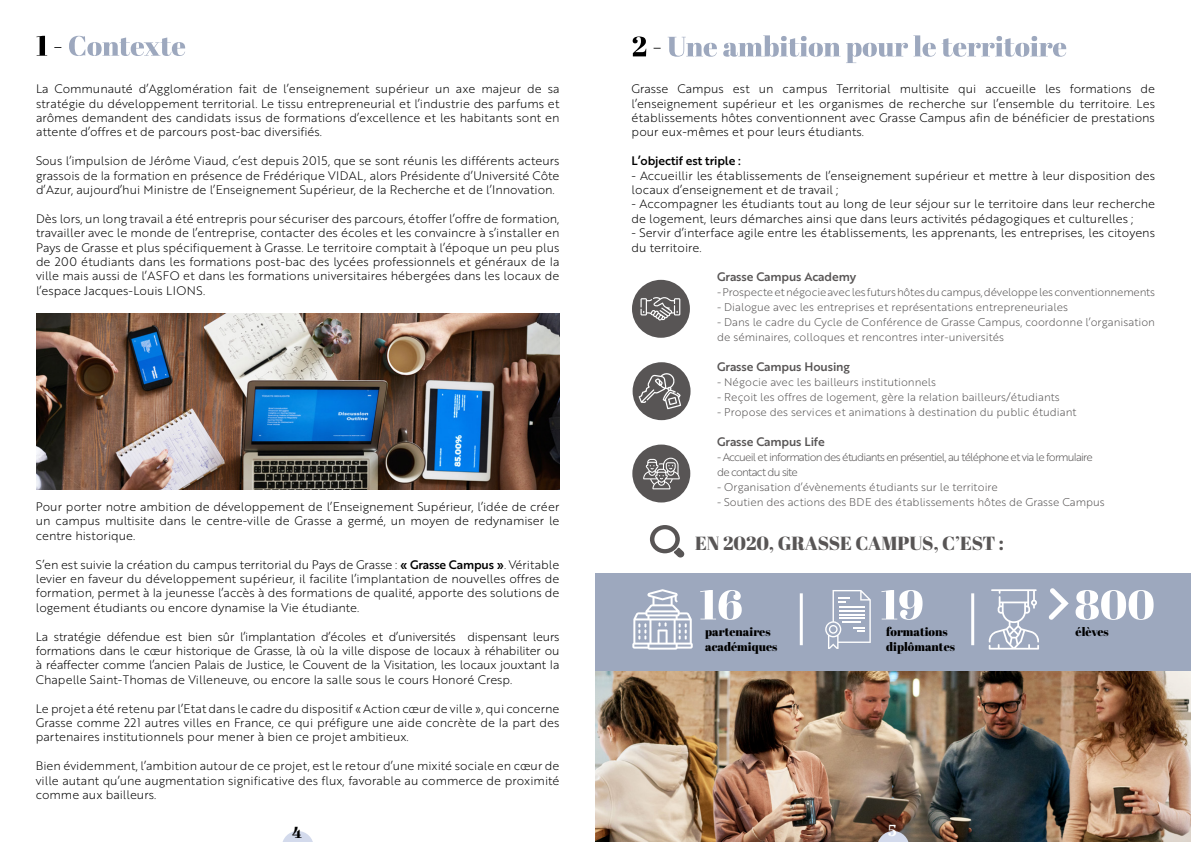
<style>
.page{position:relative;width:1191px;height:842px;background:#fff}
.page>*{position:absolute;margin:0;border:0;box-sizing:border-box;transform-origin:0 0}
.t1{font:19px "Abril Fatface";color:#585555}
.t2{font:16px "Croissant One";color:#000}
.t3{font:16px "Croissant One";color:#fff}
.t4{font:12px/14.4px "Brother 1816 Light";color:#000;text-align:justify}
.t5{font:12px "Brother 1816 Medium";letter-spacing:-.01em;color:#585555}
.t6{font:12px/14.4px "Abril Fatface";color:#000}
.t7{font:12px "Brother 1816 Medium";letter-spacing:-.01em;color:#000}
.t8{font:11px/15px "Brother 1816 Light";color:#585555}
.t9{font:11px/15px "Brother 1816 Light";letter-spacing:-.07em;color:#585555}
.t10{font:11px "Brother 1816 Light";letter-spacing:-.02em;color:#585555}
.s1{font-family:"Brother 1816 Medium"}
</style>
<div class="page">
<div style="left:595px;top:573px;width:596px;height:98px;background:#9da8be"></div>
<svg style="left:69px;top:36px;width:116px;height:20px"></svg>
<svg style="left:36px;top:36px;width:25px;height:20px"></svg>
<svg style="left:667px;top:35px;width:399px;height:28px"></svg>
<svg style="left:632px;top:37px;width:28px;height:19px"></svg>
<svg style="left:650px;top:525px;width:34px;height:32px"></svg>
<svg style="left:283px;top:831px;width:30px;height:11px"></svg>
<div style="left:632px;top:362px;width:58px;height:58px;background:#585555;border-radius:50%"></div>
<svg style="left:638px;top:373px;width:43px;height:36px"></svg>
<div style="left:632px;top:280px;width:58px;height:58px;background:#585555;border-radius:50%"></div>
<svg style="left:640px;top:297px;width:40px;height:24px"></svg>
<div style="left:632px;top:445px;width:58px;height:57px;background:#585555;border-radius:50%"></div>
<svg style="left:643px;top:458px;width:36px;height:31px"></svg>
<img style="left:595px;top:671px;width:596px;height:171px">
<img style="left:36px;top:314px;width:523px;height:175px">
<svg style="left:700px;top:590px;width:41px;height:30px"></svg>
<svg style="left:881px;top:590px;width:41px;height:30px"></svg>
<svg style="left:825px;top:590px;width:45px;height:59px"></svg>
<svg style="left:632px;top:589px;width:61px;height:61px"></svg>
<hr style="left:799px;top:593px;width:3px;height:52px;background:#fff">
<hr style="left:971px;top:593px;width:3px;height:52px;background:#fff">
<svg style="left:988px;top:589px;width:51px;height:61px"></svg>
<svg style="left:1075px;top:590px;width:78px;height:30px"></svg>
<svg style="left:1048px;top:588px;width:20px;height:32px"></svg>
<svg style="left:877px;top:831px;width:32px;height:11px"></svg>
<p class="t4" style="left:36px;top:81px;width:525px">La Communauté d’Agglomération fait de l’enseignement supérieur un axe majeur de sa stratégie du développement territorial. Le tissu entrepreneurial et l’industrie des parfums et arômes demandent des candidats issus de formations d’excellence et les habitants sont en attente d’offres et de parcours post-bac diversifiés.</p>
<p class="t4" style="left:36px;top:153px;width:525px">Sous l’impulsion de Jérôme Viaud, c’est depuis 2015, que se sont réunis les différents acteurs grassois de la formation en présence de Frédérique VIDAL, alors Présidente d’Université Côte d’Azur, aujourd’hui Ministre de l’Enseignement Supérieur, de la Recherche et de l’Innovation.</p>
<p class="t4" style="left:36px;top:211px;width:525px">Dès lors, un long travail a été entrepris pour sécuriser des parcours, étoffer l’offre de formation, travailler avec le monde de l’entreprise, contacter des écoles et les convaincre à s’installer en Pays de Grasse et plus spécifiquement à Grasse. Le territoire comptait à l’époque un peu plus de 200 étudiants dans les formations post-bac des lycées professionnels et généraux de la ville mais aussi de l’ASFO et dans les formations universitaires hébergées dans les locaux de l’espace Jacques-Louis LIONS.</p>
<p class="t4" style="left:36px;top:499px;width:525px">Pour porter notre ambition de développement de l’Enseignement Supérieur, l’idée de créer un campus multisite dans le centre-ville de Grasse a germé, un moyen de redynamiser le centre historique.</p>
<p class="t4" style="left:36px;top:557px;width:525px">S’en est suivie la création du campus territorial du Pays de Grasse : <span class="s1">« Grasse Campus »</span>. Véritable levier en faveur du développement supérieur, il facilite l’implantation de nouvelles offres de formation, permet à la jeunesse l’accès à des formations de qualité, apporte des solutions de logement étudiants ou encore dynamise la Vie étudiante.</p>
<p class="t4" style="left:36px;top:629px;width:525px">La stratégie défendue est bien sûr l’implantation d’écoles et d’universités dispensant leurs formations dans le cœur historique de Grasse, là où la ville dispose de locaux à réhabiliter ou à réaffecter comme l’ancien Palais de Justice, le Couvent de la Visitation, les locaux jouxtant la Chapelle Saint-Thomas de Villeneuve, ou encore la salle sous le cours Honoré Cresp.</p>
<p class="t4" style="left:36px;top:701px;width:525px">Le projet a été retenu par l’Etat dans le cadre du dispositif « Action cœur de ville », qui concerne Grasse comme 221 autres villes en France, ce qui préfigure une aide concrète de la part des partenaires institutionnels pour mener à bien ce projet ambitieux.</p>
<p class="t4" style="left:36px;top:758px;width:525px">Bien évidemment, l’ambition autour de ce projet, est le retour d’une mixité sociale en cœur de ville autant qu’une augmentation significative des flux, favorable au commerce de proximité comme aux bailleurs.</p>
<h2 class="t2" style="left:292px;top:821px;width:11px">4</h2>
<p class="t4" style="left:631px;top:81px;width:525px">Grasse Campus est un campus Territorial multisite qui accueille les formations de l’enseignement supérieur et les organismes de recherche sur l’ensemble du territoire. Les établissements hôtes conventionnent avec Grasse Campus afin de bénéficier de prestations pour eux-mêmes et pour leurs étudiants.</p>
<p class="t7" style="left:631px;top:152px;width:111px">L’objectif est triple :</p>
<p class="t4" style="left:631px;top:168px;width:525px">- Accueillir les établissements de l’enseignement supérieur et mettre à leur disposition des locaux d’enseignement et de travail ;</p>
<p class="t4" style="left:631px;top:196px;width:525px">- Accompagner les étudiants tout au long de leur séjour sur le territoire dans leur recherche de logement, leurs démarches ainsi que dans leurs activités pédagogiques et culturelles ;</p>
<p class="t4" style="left:631px;top:225px;width:525px">- Servir d’interface agile entre les établissements, les apprenants, les entreprises, les citoyens du territoire.</p>
<p class="t5" style="left:717px;top:267px;width:140px">Grasse Campus Academy</p>
<p class="t10" style="left:717px;top:284px;width:439px">- Prospecte et négocie avec les futurs hôtes du campus, développe les conventionnements</p>
<p class="t8" style="left:717px;top:299px;width:352px">- Dialogue avec les entreprises et représentations entrepreneuriales</p>
<p class="t8" style="left:717px;top:314px;width:439px">- Dans le cadre du Cycle de Conférence de Grasse Campus, coordonne l’organisation de séminaires, colloques et rencontres inter-universités</p>
<p class="t5" style="left:717px;top:357px;width:134px">Grasse Campus Housing</p>
<p class="t8" style="left:717px;top:374px;width:220px">- Négocie avec les bailleurs institutionnels</p>
<p class="t8" style="left:717px;top:389px;width:344px">- Reçoit les offres de logement, gère la relation bailleurs/étudiants</p>
<p class="t8" style="left:717px;top:404px;width:361px">- Propose des services et animations à destination du public étudiant</p>
<p class="t5" style="left:717px;top:432px;width:109px">Grasse Campus Life</p>
<p class="t9" style="left:717px;top:449px;width:377px">- Accueil et information des étudiants en présentiel, au téléphone et via le formulaire de contact du site</p>
<p class="t8" style="left:717px;top:479px;width:282px">- Organisation d’évènements étudiants sur le territoire</p>
<p class="t8" style="left:717px;top:494px;width:389px">- Soutien des actions des BDE des établissements hôtes de Grasse Campus</p>
<h1 class="t1" style="left:695px;top:530px;width:310px">EN 2020, GRASSE CAMPUS, C’EST :</h1>
<p class="t6" style="left:705px;top:624px;width:74px">partenaires académiques</p>
<p class="t6" style="left:886px;top:624px;width:70px">formations diplômantes</p>
<p class="t6" style="left:1075px;top:624px;width:35px">élèves</p>
<h2 class="t3" style="left:887px;top:819px;width:11px">5</h2>
</div>
